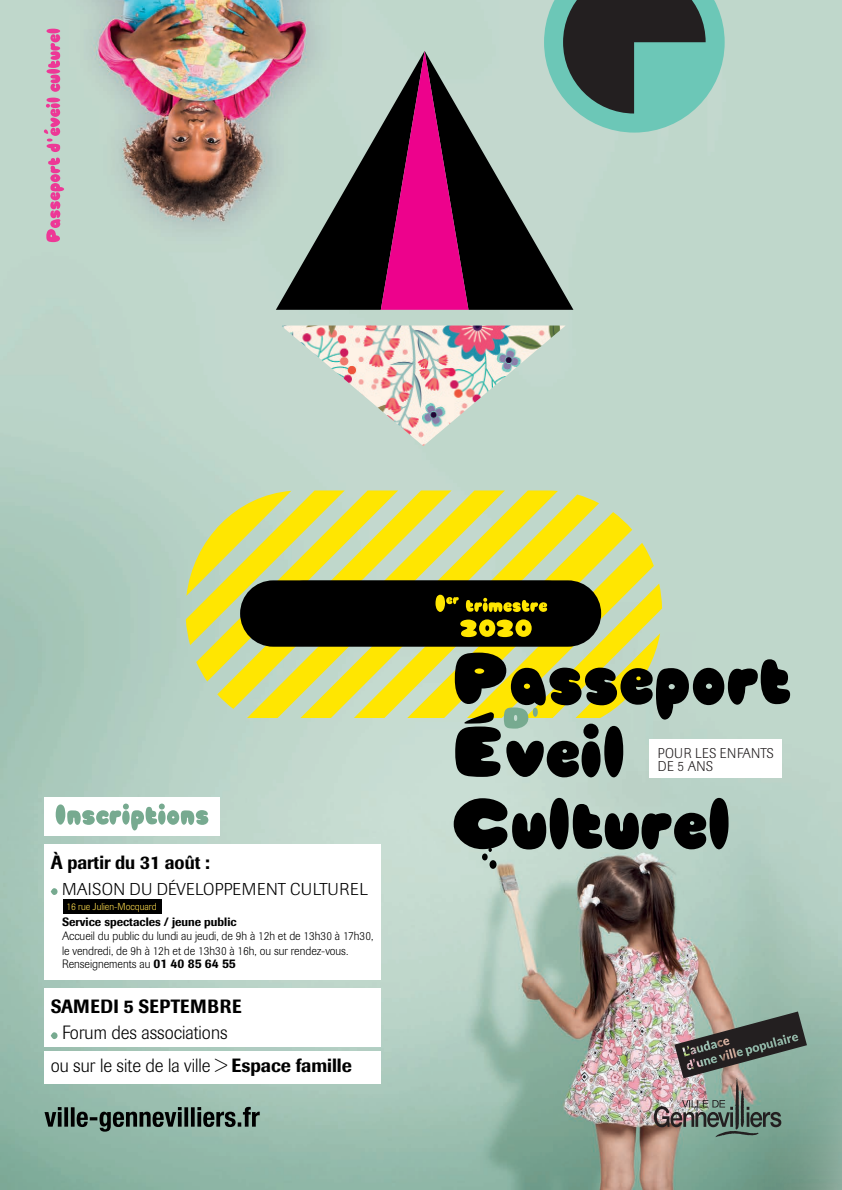
<style>
.page{position:relative;width:842px;height:1190px;background:#fff}
.page>*{position:absolute;margin:0;border:0;box-sizing:border-box;transform-origin:0 0}
.t1{font:300 19px/32.8px "Imago";color:#000;scale:.95 1}
.t2{font:500 19px "Imago";color:#000;scale:.91 1}
.t3{font:500 19px "Imago";letter-spacing:.04em;color:#000;scale:.91 1}
.t4{font:300 17px "Imago";letter-spacing:.02em;color:#000}
.t5{font:300 14px/13px "Imago";letter-spacing:.03em;color:#231f20;scale:.95 1}
.t6{font:300 12px/14.4px "Imago";color:#000;scale:.95 1}
.t7{font:500 12px "Imago";color:#000;scale:.95 1}
.t8{font:300 10px "Imago";color:#ffde4e;scale:.95 1}
.s1{font-weight:500;font-size:13px}
.s2{font-weight:500}
</style>
<div class="page">
<img style="left:0;top:0;width:842px;height:1189px">
<svg style="left:217px;top:681px;width:71px;height:27px;background:#e1de55"></svg>
<svg style="left:186px;top:490px;width:102px;height:191px;background:#dadb67"></svg>
<svg style="left:558px;top:512px;width:74px;height:30px;background:#e4df54"></svg>
<svg style="left:288px;top:490px;width:270px;height:227px;background:#e3df58"></svg>
<svg style="left:276px;top:0;width:449px;height:310px;background:#8d8c90"></svg>
<svg style="left:454px;top:797px;width:274px;height:54px;background:#57615c"></svg>
<div style="left:482px;top:853px;width:6px;height:7px;background:#000;border-radius:50%"></div>
<div style="left:489px;top:860px;width:7px;height:8px;background:#000;border-radius:50%"></div>
<div style="left:240px;top:580px;width:361px;height:66px;background:#000;border-radius:33px"></div>
<img style="left:281px;top:325px;width:285px;height:121px">
<svg style="left:44px;top:29px;width:20px;height:213px;background:#ce9fb8"></svg>
<svg style="left:435px;top:542px;width:355px;height:235px;background:#919869"></svg>
<div style="left:45px;top:844px;width:336px;height:135px;background:#fff"></div>
<div style="left:45px;top:987px;width:336px;height:59px;background:#fff"></div>
<div style="left:45px;top:1050px;width:336px;height:32px;background:#fff"></div>
<div style="left:45px;top:797px;width:175px;height:38px;background:#fff"></div>
<div style="left:649px;top:739px;width:132px;height:38px;background:#fff"></div>
<div style="left:63px;top:899px;width:99px;height:14px;background:#000"></div>
<div style="left:51px;top:888px;width:7px;height:6px;background:#77aa90;border-radius:50%"></div>
<div style="left:51px;top:1032px;width:7px;height:6px;background:#77aa90;border-radius:50%"></div>
<svg style="left:56px;top:803px;width:152px;height:27px"></svg>
<img style="left:654px;top:1011px;width:153px;height:125px">
<svg style="left:45px;top:1106px;width:215px;height:25px;background:#61796f"></svg>
<h1 class="t2" style="left:51px;top:851px;width:176px">À partir du 31 août :</h1>
<h2 class="t4" style="left:62px;top:879px;width:307px">MAISON DU DÉVELOPPEMENT CULTUREL</h2>
<p class="t8" style="left:67px;top:900px;width:96px">16 rue Julien-Mocquard</p>
<p class="t7" style="left:62px;top:914px;width:185px">Service spectacles / jeune public</p>
<p class="t6" style="left:62px;top:929px;width:329px">Accueil du public du lundi au jeudi, de 9h à 12h et de 13h30 à 17h30, le vendredi, de 9h à 12h et de 13h30 à 16h, ou sur rendez-vous.</p>
<p class="t6" style="left:62px;top:956px;width:184px">Renseignements au <span class="s1">01 40 85 64 55</span></p>
<h1 class="t3" style="left:51px;top:995px;width:211px">SAMEDI 5 SEPTEMBRE</h1>
<h1 class="t1" style="left:51px;top:1016px;width:319px;text-indent:11px">Forum des associations<br>ou sur le site de la ville &gt; <span class="s2">Espace famille</span></h1>
<p class="t5" style="left:658px;top:747px;width:124px">POUR LES ENFANTS<br>DE 5 ANS</p>
</div>
